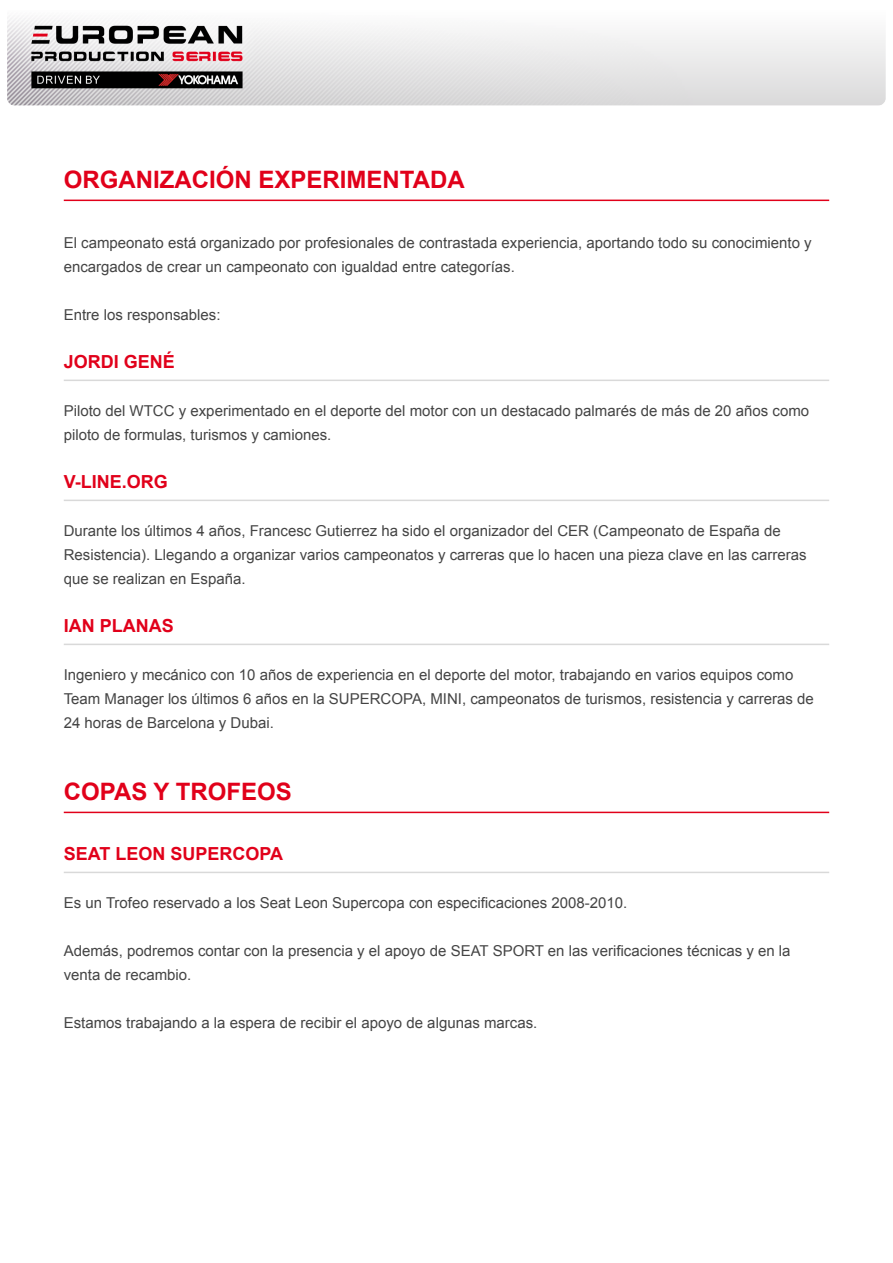
<style>
.page{position:relative;width:893px;height:1263px;background:#fff}
.page>*{position:absolute;margin:0;border:0;box-sizing:border-box;transform-origin:0 0}
.t1{font:700 24px "Arial";color:#e1001a}
.t2{font:700 18px "Arial";color:#e1001a}
.t3{font:15px/24px "Arial";color:#444}
</style>
<div class="page">
<img style="left:7px;top:17px;width:879px;height:89px">
<hr style="left:64px;top:200px;width:765px;height:1px;background:#e1001a">
<hr style="left:64px;top:380px;width:765px;height:1px;background:#d9d9d9">
<hr style="left:64px;top:500px;width:765px;height:1px;background:#d9d9d9">
<hr style="left:64px;top:644px;width:765px;height:1px;background:#d9d9d9">
<hr style="left:64px;top:812px;width:765px;height:1px;background:#e1001a">
<hr style="left:64px;top:872px;width:765px;height:1px;background:#d9d9d9">
<h1 class="t1" style="left:64px;top:166px;width:402px">ORGANIZACIÓN EXPERIMENTADA</h1>
<p class="t3" style="left:64px;top:230px;width:749px">El campeonato está organizado por profesionales de contrastada experiencia, aportando todo su conocimiento y encargados de crear un campeonato con igualdad entre categorías.</p>
<p class="t3" style="left:64px;top:302px;width:158px">Entre los responsables:</p>
<p class="t2" style="left:64px;top:351px;width:113px">JORDI GENÉ</p>
<p class="t3" style="left:64px;top:398px;width:747px">Piloto del WTCC y experimentado en el deporte del motor con un destacado palmarés de más de 20 años como piloto de formulas, turismos y camiones.</p>
<p class="t2" style="left:64px;top:471px;width:106px">V-LINE.ORG</p>
<p class="t3" style="left:64px;top:518px;width:744px">Durante los últimos 4 años, Francesc Gutierrez ha sido el organizador del CER (Campeonato de España de<br>Resistencia). Llegando a organizar varios campeonatos y carreras que lo hacen una pieza clave en las carreras que se realizan en España.</p>
<p class="t2" style="left:64px;top:615px;width:111px">IAN PLANAS</p>
<p class="t3" style="left:64px;top:662px;width:752px">Ingeniero y mecánico con 10 años de experiencia en el deporte del motor, trabajando en varios equipos como<br>Team Manager los últimos 6 años en la SUPERCOPA, MINI, campeonatos de turismos, resistencia y carreras de<br>24 horas de Barcelona y Dubai.</p>
<h1 class="t1" style="left:64px;top:778px;width:230px">COPAS Y TROFEOS</h1>
<p class="t2" style="left:64px;top:843px;width:221px">SEAT LEON SUPERCOPA</p>
<p class="t3" style="left:64px;top:890px;width:565px">Es un Trofeo reservado a los Seat Leon Supercopa con especificaciones 2008-2010.</p>
<p class="t3" style="left:64px;top:938px;width:728px">Además, podremos contar con la presencia y el apoyo de SEAT SPORT en las verificaciones técnicas y en la venta de recambio.</p>
<p class="t3" style="left:64px;top:1010px;width:475px">Estamos trabajando a la espera de recibir el apoyo de algunas marcas.</p>
</div>
